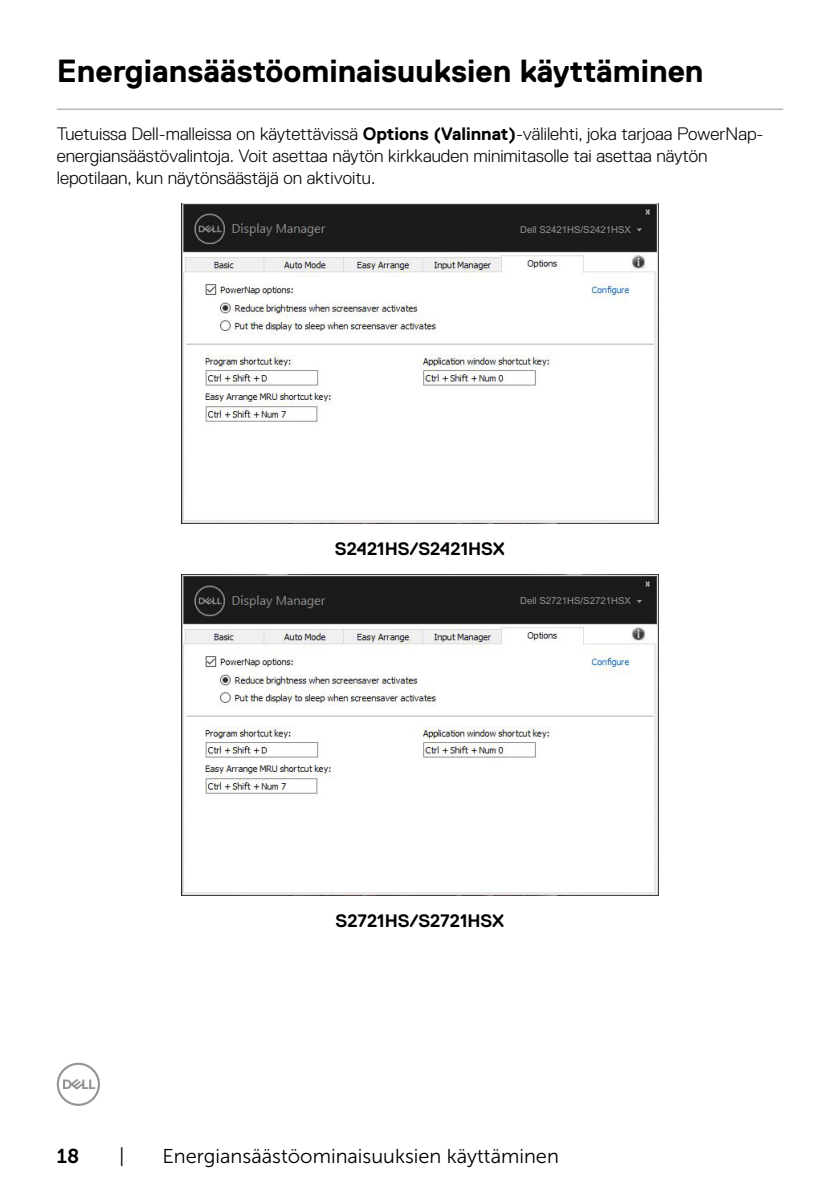
<style>
.page{position:relative;width:840px;height:1191px;background:#fff}
.page>*{position:absolute;margin:0;border:0;box-sizing:border-box;transform-origin:0 0}
.t1{font:700 32px "Dell Replica";color:#000}
.t2{font:20px "Museo Sans For Dell 300";color:#000}
.t3{font:20px "Museo Sans For Dell 700";color:#000}
.t4{font:300 18px/21.6px "Dell Replica";color:#000}
.t5{font:700 18px "Dell Replica";color:#000}
.t6{font:9.6px "Arial";color:#939393}
.s1{font-weight:700}
</style>
<div class="page">
<svg style="left:57px;top:1062px;width:43px;height:44px"></svg>
<hr style="left:57px;top:109px;width:725px;height:1px;background:#939598">
<img style="left:182px;top:203px;width:475px;height:320px">
<div style="left:540px;top:225px;width:103px;height:11px;background:#1b1b1b"></div>
<svg style="left:636px;top:228px;width:5px;height:4px"></svg>
<img style="left:182px;top:575px;width:475px;height:320px">
<div style="left:540px;top:596px;width:103px;height:12px;background:#1b1b1b"></div>
<h1 class="t1" style="left:57px;top:53px;width:648px">Energiansäästöominaisuuksien käyttäminen</h1>
<p class="t4" style="left:57px;top:123px;width:708px">Tuetuissa Dell-malleissa on käytettävissä <span class="s1">Options (Valinnat)</span>-välilehti, joka tarjoaa PowerNap&shy;energiansäästövalintoja. Voit asettaa näytön kirkkauden minimitasolle tai asettaa näytön lepotilaan, kun näytönsäästäjä on aktivoitu.</p>
<p class="t6" style="left:520px;top:224px;width:112px">Dell S2421HS/S2421HSX</p>
<p class="t5" style="left:335px;top:539px;width:171px">S2421HS/S2421HSX</p>
<p class="t6" style="left:520px;top:595px;width:112px">Dell S2721HS/S2721HSX</p>
<p class="t5" style="left:335px;top:910px;width:170px">S2721HS/S2721HSX</p>
<p class="t3" style="left:57px;top:1144px;width:24px">18</p>
<p class="t2" style="left:119px;top:1145px;width:7px">|</p>
<p class="t2" style="left:162px;top:1145px;width:397px">Energiansäästöominaisuuksien käyttäminen</p>
</div>
